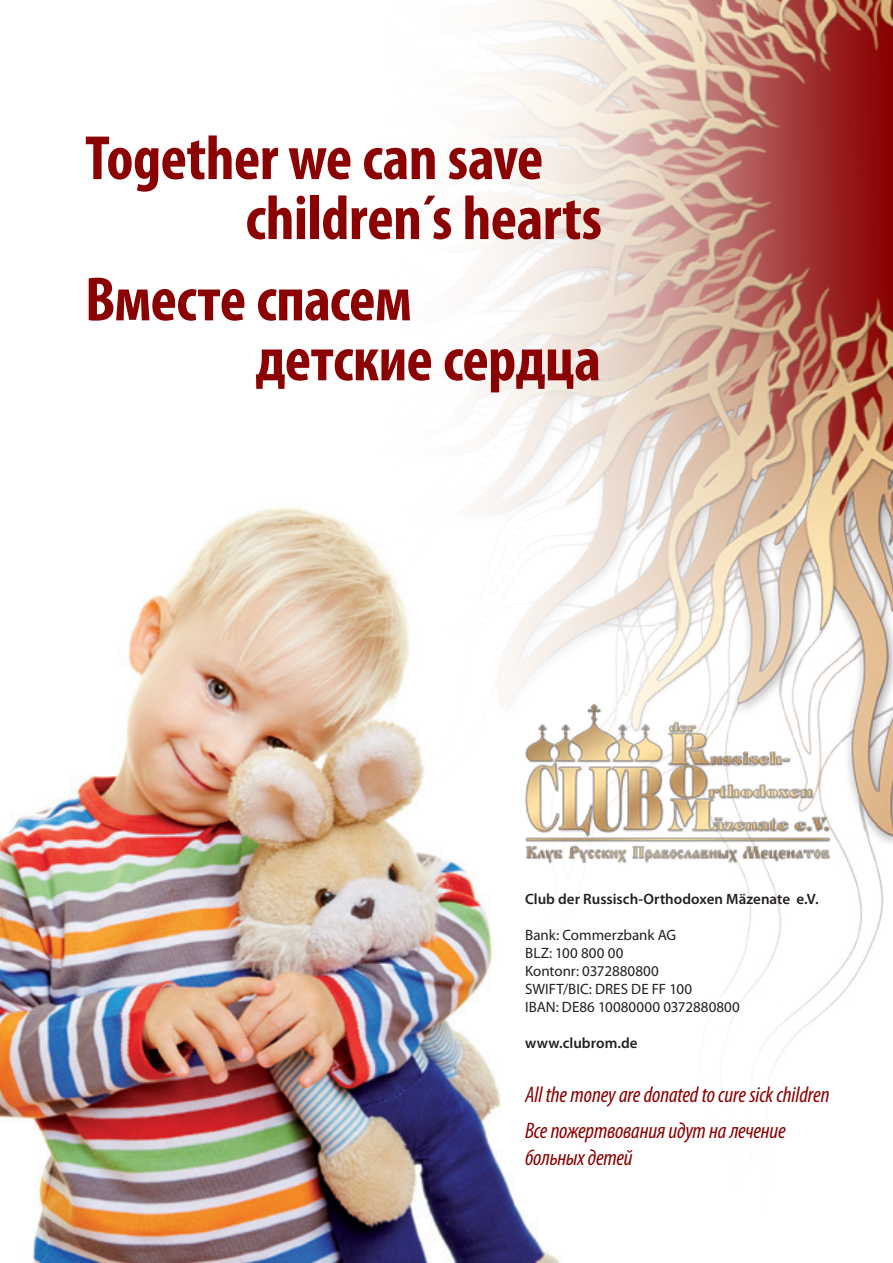
<style>
.page{position:relative;width:893px;height:1263px;background:#fff}
.page>*{position:absolute;margin:0;border:0;box-sizing:border-box;transform-origin:0 0}
.t1{font:700 condensed 63px/60px "Myriad Pro";letter-spacing:-.01em;color:#8b0202}
.t2{font:italic condensed 22.5px/35.5px "Myriad Pro";letter-spacing:-.01em;color:#8b0202}
.t3{font:15px/18px "Myriad Pro";letter-spacing:.005em;color:#231f20}
.t4{font:600 15px "Myriad Pro";color:#231f20}
</style>
<div class="page">
<img style="left:477px;top:0;width:416px;height:1071px">
<img style="left:0;top:379px;width:745px;height:884px">
<img style="left:517px;top:694px;width:320px;height:177px">
<h1 class="t1" style="left:245px;top:127px;width:358px;text-indent:-160px">Together we can save children´s hearts</h1>
<h1 class="t1" style="left:255px;top:268px;width:347px;text-indent:-170px">Вместе спасем детские сердца</h1>
<p class="t4" style="left:525px;top:890px;width:295px">Club der Russisch-Orthodoxen Mäzenate e.V.</p>
<p class="t3" style="left:525px;top:926px;width:216px">Bank: Commerzbank AG<br>BLZ: 100 800 00<br>Kontonr: 0372880800<br>SWIFT/BIC: DRES DE FF 100<br>IBAN: DE86 10080000 0372880800</p>
<p class="t4" style="left:525px;top:1034px;width:114px">www.clubrom.de</p>
<h2 class="t2" style="left:525px;top:1077px;width:306px">All the money are donated to cure sick children<br>Все пожертвования идут на лечение</h2>
<h2 class="t2" style="left:525px;top:1139px;width:109px">больных детей</h2>
</div>
